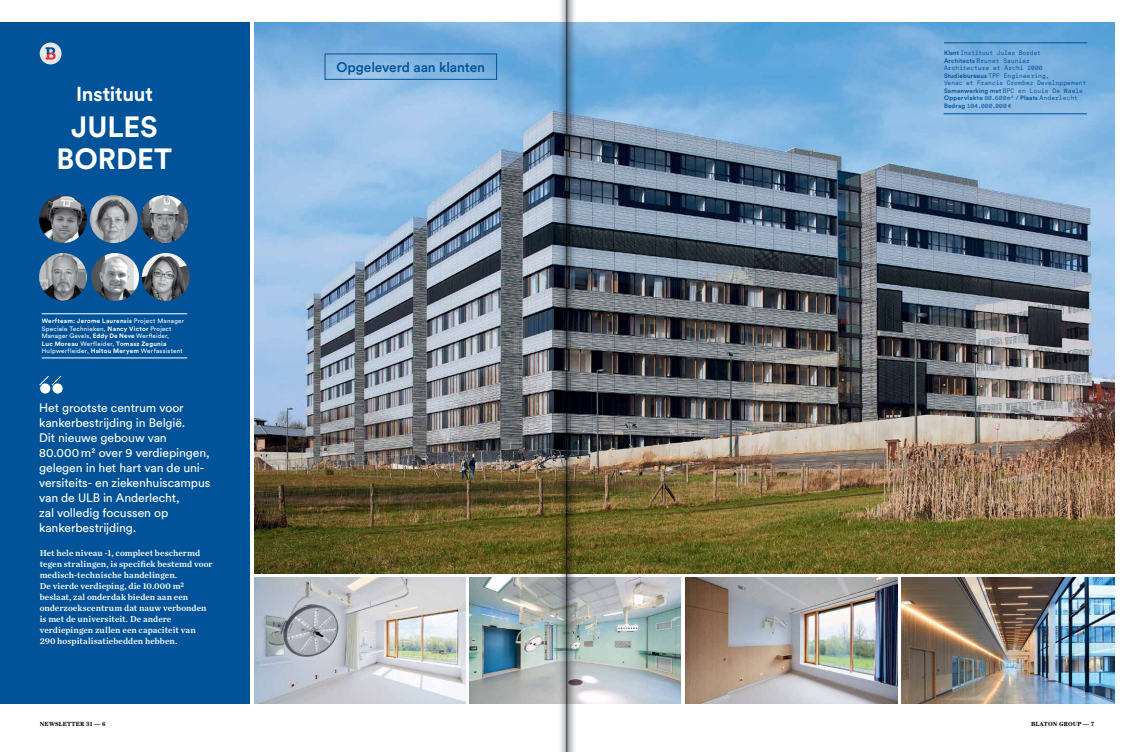
<style>
.page{position:relative;width:1134px;height:752px;background:#fff}
.page>*{position:absolute;margin:0;border:0;box-sizing:border-box;transform-origin:0 0}
.t1{font:700 29px/31px "Circular Std";letter-spacing:.005em;color:#fff;text-align:center}
.t2{font:700 20px "Circular Std";color:#fff}
.t3{font:500 13.8px "Circular Std";letter-spacing:-.005em;color:#005299}
.t4{font:12.2px/14.9px "Circular Std";letter-spacing:-.01em;color:#fff}
.t5{font:9px/11px "Chronicle Text G2 Semi";letter-spacing:.005em;color:#fff}
.t6{font:6.3px/7.6px "Circular Mono LL";color:#005299}
.t7{font:6.3px/7.5px "Circular Std";letter-spacing:.035em;color:#fff}
.t8{font:500 6.3px "Circular Std";letter-spacing:.035em;color:#005299}
.t9{font:700 6px "Century IT Cby BT";letter-spacing:.02em;color:#000}
.s1{font-weight:700}
.s2{font-family:"Circular Std";font-weight:500}
.s3{font-family:"Circular Mono LL";font-weight:400}
</style>
<div class="page">
<div style="left:0;top:23px;width:250px;height:680px;background:#005299"></div>
<div style="left:40px;top:383px;width:10px;height:10px;background:#fff;border-radius:50%"></div>
<div style="left:52px;top:383px;width:11px;height:10px;background:#fff;border-radius:50%"></div>
<svg style="left:39px;top:376px;width:22px;height:9px"></svg>
<img style="left:255px;top:23px;width:859px;height:549px">
<img style="left:470px;top:577px;width:211px;height:126px">
<img style="left:902px;top:577px;width:212px;height:126px">
<img style="left:255px;top:577px;width:211px;height:126px">
<img style="left:685px;top:577px;width:212px;height:126px">
<hr style="left:944px;top:43px;width:143px;height:1px;background:#005299">
<hr style="left:944px;top:113px;width:143px;height:1px;background:#005299">
<hr style="left:42px;top:313px;width:145px;height:1px;background:#fff">
<hr style="left:42px;top:357px;width:145px;height:1px;background:#fff">
<img style="left:90px;top:195px;width:48px;height:48px;border-radius:24px">
<img style="left:39px;top:195px;width:48px;height:48px;border-radius:24px">
<img style="left:141px;top:195px;width:47px;height:48px;border-radius:24px">
<img style="left:91px;top:253px;width:48px;height:48px;border-radius:24px">
<img style="left:39px;top:253px;width:48px;height:48px;border-radius:24px">
<img style="left:142px;top:253px;width:48px;height:48px;border-radius:24px">
<div style="left:40px;top:43px;width:22px;height:21px;background:#e6e7e8;border-radius:50%"></div>
<svg style="left:46px;top:47px;width:10px;height:13px"></svg>
<div style="left:325px;top:54px;width:172px;height:26px;border:1px solid #005299"></div>
<img style="left:558px;top:0;width:9px;height:751px">
<img style="left:567px;top:0;width:9px;height:751px">
<h2 class="t2" style="left:76px;top:81px;width:78px">I nstituut</h2>
<h1 class="t1" style="left:57px;top:111px;width:117px">Jules<br>Bordet</h1>
<p class="t7" style="left:42px;top:317px;width:144px"><span class="s1">Werfteam: Jerome Laurensis</span> Project Manager Speciale Technieken, <span class="s1">Nancy Victor</span> Project Manager Gevels, <span class="s1">Eddy De Neve</span> Werfleider,<br><span class="s1">Luc Moreau</span> Werfleider, <span class="s1">Tomasz Zegunia </span>Hulpwerfleider, <span class="s1">Haltou Meryem</span> Werfassistent</p>
<p class="t4" style="left:39px;top:400px;width:173px">Het grootste centrum voor kankerbestrijding in België.<br>Dit nieuwe gebouw van<br>80.000m² over 9 verdiepingen, gelegen in het hart van de uni&shy;versiteits- en ziekenhuiscampus van de ULB in Anderlecht,<br>zal volledig focussen op kankerbestrijding.</p>
<p class="t5" style="left:40px;top:547px;width:174px">Het hele niveau -1, compleet beschermd tegen stralingen, is specifiek bestemd voor medisch-technische handelingen.<br>De vierde verdieping, die 10.000 m² beslaat, zal onderdak bieden aan een onderzoekscentrum dat nauw verbonden is met de universiteit. De andere verdiepingen zullen een capaciteit van 290 hospitalisatiebedden hebben.</p>
<h3 class="t3" style="left:336px;top:59px;width:150px">Opgeleverd aan klanten</h3>
<p class="t6" style="left:944px;top:49px;width:144px"><span class="s2">Klant</span> Instituut Jules Bordet<br><span class="s2">Architects</span> Brunet Saunier<br>Architecture et Archi 2000<br><span class="s2">Studiebureaus</span> TPF Engineering,<br>Venac et Francis Crombez Developpement<br><span class="s2">Samenwerking met</span> BPC en Louis De Waele</p>
<p class="t8" style="left:944px;top:94px;width:135px">Oppervlakte <span class="s3">80.600m²</span> / Plaats <span class="s3">Anderlecht</span></p>
<p class="t6" style="left:944px;top:102px;width:69px"><span class="s2">Bedrag</span> 104.000.000€</p>
<p class="t9" style="left:40px;top:720px;width:68px">NEWSLETTER 31 — 6</p>
<p class="t9" style="left:1031px;top:720px;width:65px">BLATON GROUP — 7</p>
</div>
